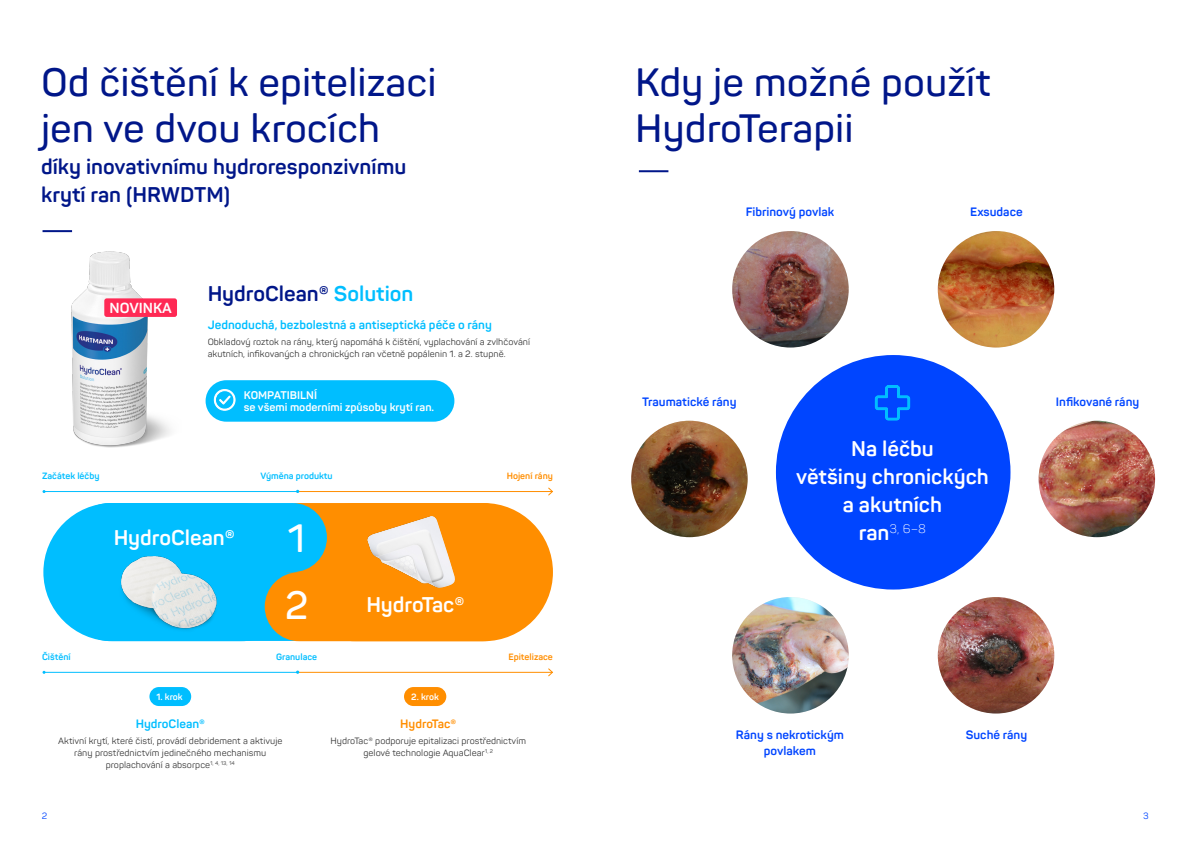
<style>
.page{position:relative;width:1191px;height:842px;background:#fff}
.page>*{position:absolute;margin:0;border:0;box-sizing:border-box;transform-origin:0 0}
.t1{font:600 39px/46px "Panton";color:#001689}
.t2{font:600 39px/66.5px "Panton";color:#fff}
.t3{font:700 21px/28px "Panton";color:#001689}
.t4{font:700 21px/28px "Panton";color:#fff;text-align:center}
.t5{font:700 14.4px "Panton";color:#fff}
.t6{font:300 12.2px "Panton";color:#fff}
.t7{font:700 12px/16px "Panton";color:#0045ff;text-align:center}
.t8{font:700 12px "Panton";color:#00beff}
.t9{font:700 12px "Panton";letter-spacing:-.005em;color:#ff8e00}
.t10{font:700 11px/11.9px "Panton";color:#fff}
.t11{font:9px/12px "Panton";color:#2f2f2f;text-align:center}
.t12{font:700 9px "Panton";color:#00beff}
.t13{font:700 9px "Panton";color:#ff8e00}
.t14{font:700 9px "Panton";color:#fff}
.t15{font:9px "Panton";color:#0045ff}
.s1{color:#00beff}
.s2{font-weight:700;font-size:21px}
</style>
<div class="page">
<hr style="left:639px;top:170px;width:29px;height:2px;background:#001689">
<hr style="left:43px;top:230px;width:29px;height:2px;background:#001689">
<div style="left:776px;top:355px;width:234px;height:234px;background:#0045ff;border-radius:50%"></div>
<svg style="left:875px;top:385px;width:35px;height:35px"></svg>
<img style="left:732px;top:231px;width:116px;height:116px;border-radius:58px">
<img style="left:732px;top:597px;width:116px;height:116px;border-radius:58px">
<img style="left:631px;top:421px;width:116px;height:116px;border-radius:58px">
<img style="left:937px;top:231px;width:117px;height:116px;border-radius:58px">
<img style="left:937px;top:597px;width:117px;height:116px;border-radius:58px">
<img style="left:1038px;top:421px;width:117px;height:116px;border-radius:58px">
<div style="left:43px;top:503px;width:267px;height:138px;background:#00beff;border-radius:69px"></div>
<div style="left:286px;top:503px;width:267px;height:138px;background:#ff8e00;border-radius:69px"></div>
<div style="left:74px;top:572px;width:253px;height:69px;background:#00beff;border-radius:34px"></div>
<div style="left:265px;top:572px;width:252px;height:69px;background:#ff8e00;border-radius:35px"></div>
<div style="left:265px;top:503px;width:252px;height:69px;background:#ff8e00;border-radius:34px"></div>
<div style="left:74px;top:503px;width:253px;height:69px;background:#00beff;border-radius:35px"></div>
<img style="left:120px;top:556px;width:97px;height:74px">
<img style="left:367px;top:516px;width:88px;height:72px">
<img style="left:71px;top:251px;width:106px;height:197px">
<hr style="left:44px;top:491px;width:254px;height:1px;background:#00beff">
<hr style="left:44px;top:672px;width:254px;height:1px;background:#00beff">
<hr style="left:298px;top:491px;width:254px;height:1px;background:#ff8e00">
<svg style="left:548px;top:487px;width:5px;height:9px"></svg>
<hr style="left:298px;top:672px;width:254px;height:1px;background:#ff8e00">
<svg style="left:547px;top:668px;width:6px;height:9px"></svg>
<div style="left:149px;top:687px;width:42px;height:19px;background:#00beff;border-radius:9px"></div>
<div style="left:404px;top:687px;width:42px;height:19px;background:#ff8e00;border-radius:9px"></div>
<div style="left:104px;top:298px;width:73px;height:19px;background:#ff2954;border-radius:2px"></div>
<div style="left:206px;top:380px;width:248px;height:42px;background:#00beff;border-radius:21px"></div>
<svg style="left:214px;top:389px;width:21px;height:21px"></svg>
<h1 class="t1" style="left:41px;top:59px;width:397px">Od čištění k epitelizaci jen ve dvou krocích</h1>
<h2 class="t3" style="left:41px;top:153px;width:367px">díky inovativnímu hydroresponzivnímu krytí ran (HRWDTM)</h2>
<h3 class="t5" style="left:110px;top:298px;width:64px">NOVINKA</h3>
<h2 class="t3" style="left:208px;top:279px;width:207px">HydroClean® <span class="s1">Solution</span></h2>
<h3 class="t8" style="left:208px;top:317px;width:286px">Jednoduchá, bezbolestná a antiseptická péče o rány</h3>
<p class="t11" style="left:208px;top:336px;width:324px;text-align:left">Obkladový roztok na rány, který napomáhá k čištění, vyplachování a zvlhčování akutních, infikovaných a chronických ran včetně popálenin 1. a 2. stupně.</p>
<p class="t10" style="left:244px;top:389px;width:192px">KOMPATIBILNÍ<br>se všemi moderními způsoby krytí ran.</p>
<p class="t12" style="left:42px;top:471px;width:59px">Začátek léčby</p>
<p class="t12" style="left:260px;top:471px;width:74px">Výměna produktu</p>
<p class="t12" style="left:42px;top:651px;width:30px">Čištění</p>
<h2 class="t4" style="left:114px;top:523px;width:123px">HydroClean®</h2>
<h1 class="t2" style="left:285px;top:505px;width:25px">1<br>2</h1>
<p class="t12" style="left:276px;top:651px;width:43px">Granulace</p>
<h2 class="t4" style="left:366px;top:591px;width:100px">HydroTac®</h2>
<p class="t14" style="left:156px;top:691px;width:28px">1. krok</p>
<p class="t14" style="left:411px;top:691px;width:29px">2. krok</p>
<p class="t13" style="left:507px;top:471px;width:48px">Hojení rány</p>
<p class="t13" style="left:508px;top:651px;width:46px">Epitelizace</p>
<h3 class="t8" style="left:136px;top:716px;width:71px">HydroClean®</h3>
<p class="t11" style="left:58px;top:735px;width:226px">Aktivní krytí, které čistí, provádí debridement a aktivuje rány prostřednictvím jedinečného mechanismu proplachování a absorpce<sup>1,</sup> <sup>4,</sup> <sup>13,</sup> <sup>14</sup></p>
<h3 class="t9" style="left:400px;top:716px;width:58px">HydroTac®</h3>
<p class="t11" style="left:330px;top:735px;width:197px">HydroTac® podporuje epitalizaci prostřednictvím gelové technologie AquaClear<sup>1,</sup> <sup>2</sup></p>
<h1 class="t1" style="left:635px;top:59px;width:357px">Kdy je možné použít<br>HydroTerapii</h1>
<h3 class="t7" style="left:745px;top:204px;width:90px">Fibrinový povlak</h3>
<h3 class="t7" style="left:970px;top:204px;width:54px">Exsudace</h3>
<h3 class="t7" style="left:642px;top:393px;width:96px">Traumatické rány</h3>
<h2 class="t4" style="left:796px;top:434px;width:194px">Na léčbu<br>většiny chronických a akutních</h2>
<h3 class="t6" style="left:859px;top:521px;width:69px"><span class="s2">ran</span>3, 6–8</h3>
<h3 class="t7" style="left:1056px;top:393px;width:85px">Infikované rány</h3>
<h3 class="t7" style="left:736px;top:727px;width:110px">Rány s nekrotickým povlakem</h3>
<h3 class="t7" style="left:965px;top:727px;width:63px">Suché rány</h3>
<p class="t15" style="left:42px;top:810px;width:7px">2</p>
<p class="t15" style="left:1143px;top:810px;width:7px">3</p>
</div>
